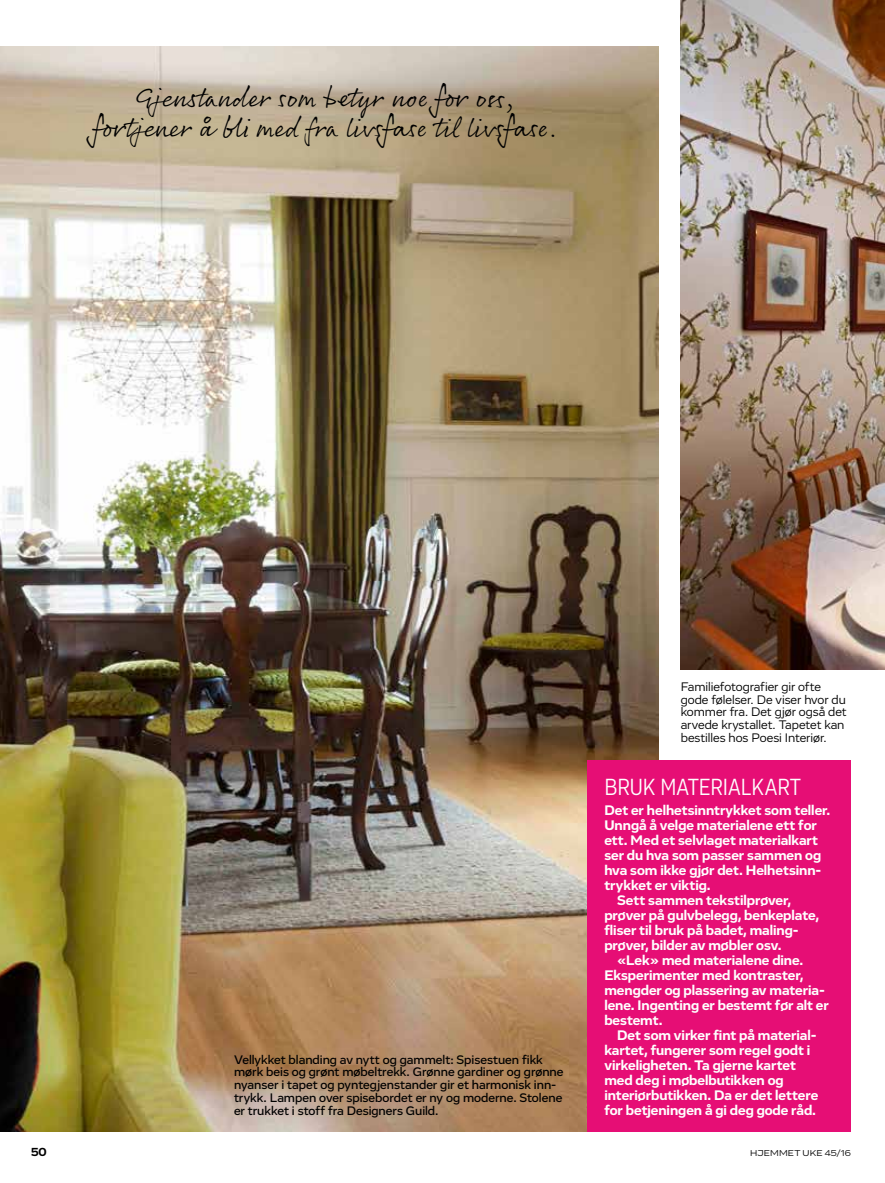
<style>
.page{position:relative;width:885px;height:1183px;background:#fff}
.page>*{position:absolute;margin:0;border:0;box-sizing:border-box;transform-origin:0 0}
.t1{font:28.2px/30px "Rollerscript Smooth";color:#000;text-align:center}
.t2{font:24px "Vito Condensed";color:#fff}
.t3{font:700 14.25px "Vito";letter-spacing:-.005em;color:#fff}
.t4{font:500 12.75px/12.8px "Vito";letter-spacing:-.005em;color:#000}
.t5{font:12.75px/12.8px "Vito";letter-spacing:-.005em;color:#000}
.t6{font:700 12px "Vito";color:#000}
.t7{font:8.7px "Vito Extended";letter-spacing:.02em;color:#000}
</style>
<div class="page">
<img style="left:680px;top:0;width:204px;height:669px">
<img style="left:0;top:47px;width:658px;height:1084px">
<div style="left:587px;top:760px;width:263px;height:371px;background:#e60e75"></div>
<h1 class="t1" style="left:94px;top:81px;width:466px">Gjenstander som betyr noe for oss, fortjener å bli med fra livsfase til livsfase.</h1>
<p class="t4" style="left:234px;top:1052px;width:331px">Vellykket blanding av nytt og gammelt: Spisestuen fikk mørk beis og grønt møbeltrekk. Grønne gardiner og grønne nyanser i tapet og pyntegjenstander gir et harmonisk inn&shy;trykk. Lampen over spisebordet er ny og moderne. Stolene er trukket i stoff fra Designers Guild.</p>
<p class="t5" style="left:680px;top:680px;width:167px">Familiefotografier gir ofte gode følelser. De viser hvor du kommer fra. Det gjør også det arvede krystallet. Tapetet kan bestilles hos Poesi I nteriør.</p>
<h2 class="t2" style="left:604px;top:773px;width:198px">BRUK MATERIALKART</h2>
<p class="t3" style="left:604px;top:800px;width:227px">Det er helhetsinntrykket som teller.</p>
<p class="t3" style="left:604px;top:815px;width:214px">Unngå å velge materialene ett for</p>
<p class="t3" style="left:604px;top:830px;width:215px">ett. Med et selvlaget materialkart</p>
<p class="t3" style="left:604px;top:845px;width:218px">ser du hva som passer sammen og</p>
<p class="t3" style="left:604px;top:860px;width:218px">hva som ikke gjør det. Helhetsinn-</p>
<p class="t3" style="left:604px;top:875px;width:108px">trykket er viktig.</p>
<p class="t3" style="left:617px;top:890px;width:175px">Sett sammen tekstilprøver,</p>
<p class="t3" style="left:604px;top:905px;width:216px">prøver på gulvbelegg, benkeplate,</p>
<p class="t3" style="left:604px;top:920px;width:194px">fliser til bruk på badet, maling-</p>
<p class="t3" style="left:604px;top:935px;width:179px">prøver, bilder av møbler osv.</p>
<p class="t3" style="left:617px;top:950px;width:188px">«Lek» med materialene dine.</p>
<p class="t3" style="left:604px;top:965px;width:200px">Eksperimenter med kontraster,</p>
<p class="t3" style="left:604px;top:980px;width:222px">mengder og plassering av materia-</p>
<p class="t3" style="left:604px;top:995px;width:226px">lene. Ingenting er bestemt før alt er</p>
<p class="t3" style="left:604px;top:1010px;width:60px">bestemt.</p>
<p class="t3" style="left:617px;top:1025px;width:199px">Det som virker fint på material-</p>
<p class="t3" style="left:604px;top:1040px;width:207px">kartet, fungerer som regel godt i</p>
<p class="t3" style="left:604px;top:1055px;width:193px">virkeligheten. Ta gjerne kartet</p>
<p class="t3" style="left:604px;top:1070px;width:181px">med deg i møbelbutikken og</p>
<p class="t3" style="left:604px;top:1085px;width:215px">interiørbutikken. Da er det lettere</p>
<p class="t3" style="left:604px;top:1100px;width:213px">for betjeningen å gi deg gode råd.</p>
<p class="t6" style="left:31px;top:1143px;width:17px">50</p>
<p class="t7" style="left:750px;top:1147px;width:102px">HJEMMET UKE 45/16</p>
</div>
